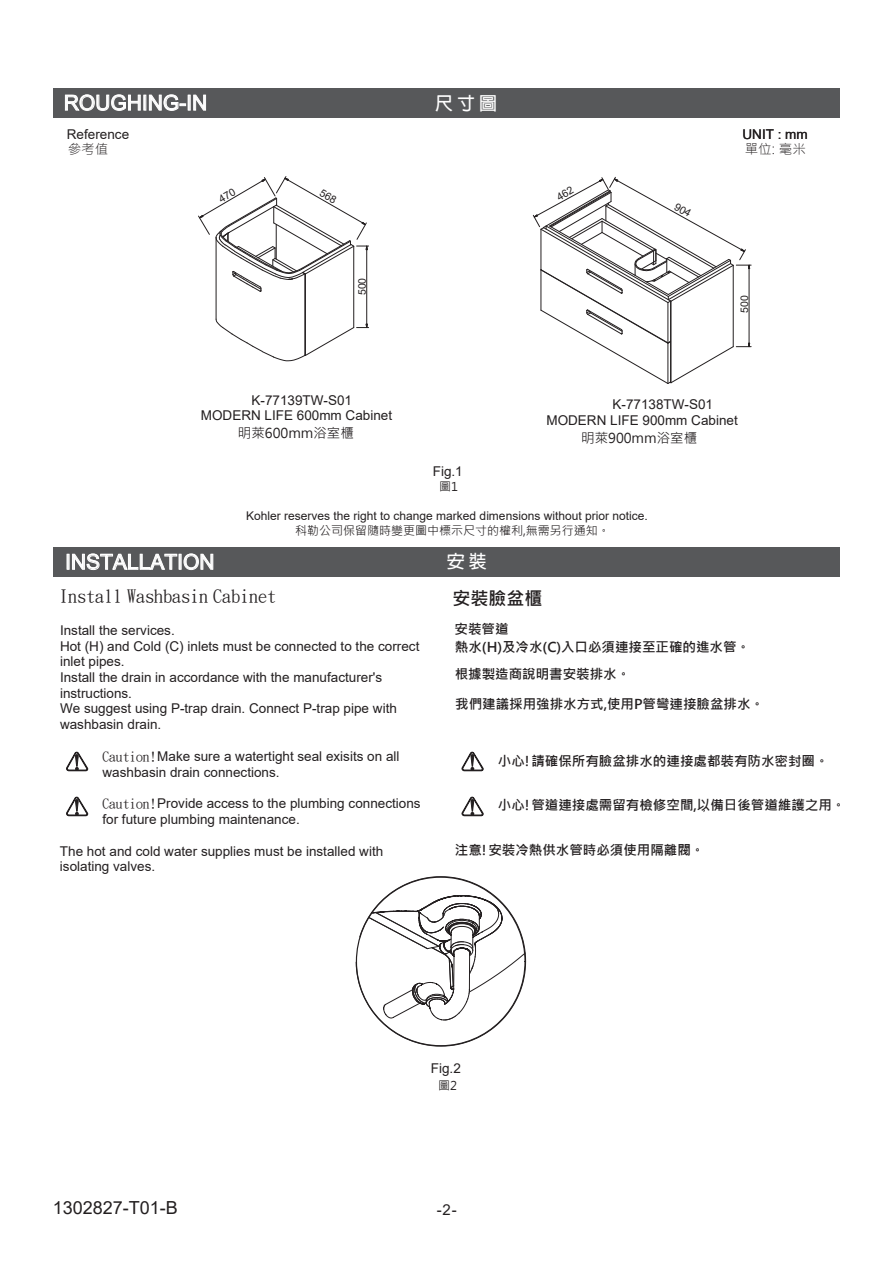
<style>
.page{position:relative;width:893px;height:1263px;background:#fff}
.page>*{position:absolute;margin:0;border:0;box-sizing:border-box;transform-origin:0 0}
.t1{font:21px "Arial";color:#fff}
.t2{font:700 18px "Arial";color:#231f20}
.t3{font:18px "Arial";color:#231f20}
.t4{font:700 18px "Adobe Fan Heiti Std";color:#fff}
.t5{font:700 18px "Microsoft Jheng Hei";color:#231f20}
.t6{font:15px "Arial";color:#231f20}
.t7{font:13.5px/15.8px "Arial";color:#231f20}
.t8{font:700 13.5px/18.1px "Microsoft Jheng Hei";color:#231f20}
.t9{font:13.5px "Microsoft Jheng Hei";color:#231f20}
.t10{font:300 13.5px "Microsoft Jheng Hei";color:#231f20}
.t11{font:12px "Arial";color:#231f20}
.t12{font:12px "Microsoft Jheng Hei";color:#231f20}
.t13{font:10.5px "Arial";color:#231f20}
.s1{font-weight:700}
</style>
<div class="page">
<div style="left:53px;top:88px;width:787px;height:30px;background:#57585a"></div>
<div style="left:53px;top:547px;width:787px;height:30px;background:#57585a"></div>
<svg style="left:65px;top:95px;width:141px;height:16px"></svg>
<svg style="left:67px;top:554px;width:146px;height:16px"></svg>
<hr style="left:216px;top:238px;width:1px;height:81px;background:#231f20">
<hr style="left:304px;top:274px;width:1px;height:81px;background:#231f20">
<hr style="left:305px;top:274px;width:1px;height:81px;background:#231f20">
<hr style="left:353px;top:246px;width:1px;height:82px;background:#231f20">
<hr style="left:366px;top:250px;width:1px;height:74px;background:#231f20">
<svg style="left:215px;top:318px;width:154px;height:44px"></svg>
<svg style="left:66px;top:797px;width:22px;height:19px"></svg>
<svg style="left:66px;top:752px;width:22px;height:19px"></svg>
<svg style="left:462px;top:752px;width:21px;height:19px"></svg>
<svg style="left:462px;top:797px;width:21px;height:19px"></svg>
<svg style="left:355px;top:876px;width:172px;height:171px"></svg>
<svg style="left:198px;top:176px;width:171px;height:116px"></svg>
<svg style="left:532px;top:176px;width:219px;height:208px"></svg>
<h1 class="t1" style="left:64px;top:88px;width:145px">ROUGHING-IN</h1>
<h2 class="t4" style="left:435px;top:93px;width:64px">尺 寸 圖</h2>
<p class="t7" style="left:67px;top:127px;width:64px">Reference</p>
<p class="t7" style="left:742px;top:126px;width:67px">UNIT : mm</p>
<p class="t10" style="left:68px;top:141px;width:42px">參考值</p>
<p class="t10" style="left:745px;top:141px;width:63px">單位: 毫米</p>
<p class="t13" style="left:355px;top:295px;width:19px;rotate:-90deg">005</p>
<p class="t13" style="left:737px;top:313px;width:19px;rotate:-90deg">005</p>
<p class="t7" style="left:201px;top:393px;width:193px;line-height:14.9px;text-indent:51px">K-77139TW-S01<br>MODERN LIFE 600mm Cabinet</p>
<p class="t9" style="left:238px;top:424px;width:117px">明萊600mm浴室櫃</p>
<p class="t7" style="left:546px;top:396px;width:193px;text-indent:66px">K-77138TW-S01<br>MODERN LIFE 900mm Cabinet</p>
<p class="t9" style="left:581px;top:430px;width:117px">明萊900mm浴室櫃</p>
<p class="t7" style="left:433px;top:463px;width:32px">Fig.1</p>
<p class="t11" style="left:246px;top:508px;width:403px">Kohler reserves the right to change marked dimensions without prior notice.</p>
<p class="t12" style="left:439px;top:479px;width:20px">圖1</p>
<h1 class="t1" style="left:65px;top:547px;width:151px">INSTALLATION</h1>
<p class="t12" style="left:295px;top:523px;width:316px">科勒公司保留隨時變更圖中標示尺寸的權利,無需另行通知。</p>
<h2 class="t4" style="left:447px;top:551px;width:42px">安 裝</h2>
<h2 class="t2" style="left:59px;top:587px;width:218px">Install Washbasin Cabinet</h2>
<p class="t7" style="left:60px;top:622px;width:361px">Install the services.<br>Hot (H) and Cold (C) inlets must be connected to the correct inlet pipes.<br>Install the drain in accordance with the manufacturer's instructions.<br>We suggest using P-trap drain. Connect P-trap pipe with washbasin drain.</p>
<p class="t7" style="left:102px;top:748px;width:299px"><span class="s1">Caution!</span>Make sure a watertight seal exisits on all washbasin drain connections.</p>
<p class="t7" style="left:102px;top:796px;width:320px"><span class="s1">Caution!</span>Provide access to the plumbing connections for future plumbing maintenance.</p>
<p class="t7" style="left:60px;top:843px;width:325px">The hot and cold water supplies must be installed with isolating valves.</p>
<h2 class="t5" style="left:452px;top:587px;width:91px">安裝臉盆櫃</h2>
<p class="t8" style="left:454px;top:620px;width:297px">安裝管道<br>熱水(H)及冷水(C)入口必須連接至正確的進水管。</p>
<p class="t8" style="left:455px;top:659px;width:311px;line-height:29.5px">根據製造商說明書安裝排水。<br>我們建議採用強排水方式,使用P管彎連接臉盆排水。</p>
<p class="t8" style="left:498px;top:752px;width:332px">小心!請確保所有臉盆排水的連接處都裝有防水密封圈。</p>
<p class="t8" style="left:498px;top:796px;width:349px">小心!管道連接處需留有檢修空間,以備日後管道維護之用。</p>
<p class="t8" style="left:455px;top:841px;width:251px">注意!安裝冷熱供水管時必須使用隔離閥。</p>
<h2 class="t3" style="left:53px;top:1195px;width:127px">1302827-T01-B</h2>
<p class="t7" style="left:431px;top:1061px;width:32px">Fig.2</p>
<p class="t12" style="left:438px;top:1078px;width:20px">圖2</p>
<p class="t6" style="left:437px;top:1199px;width:21px">-2-</p>
</div>
